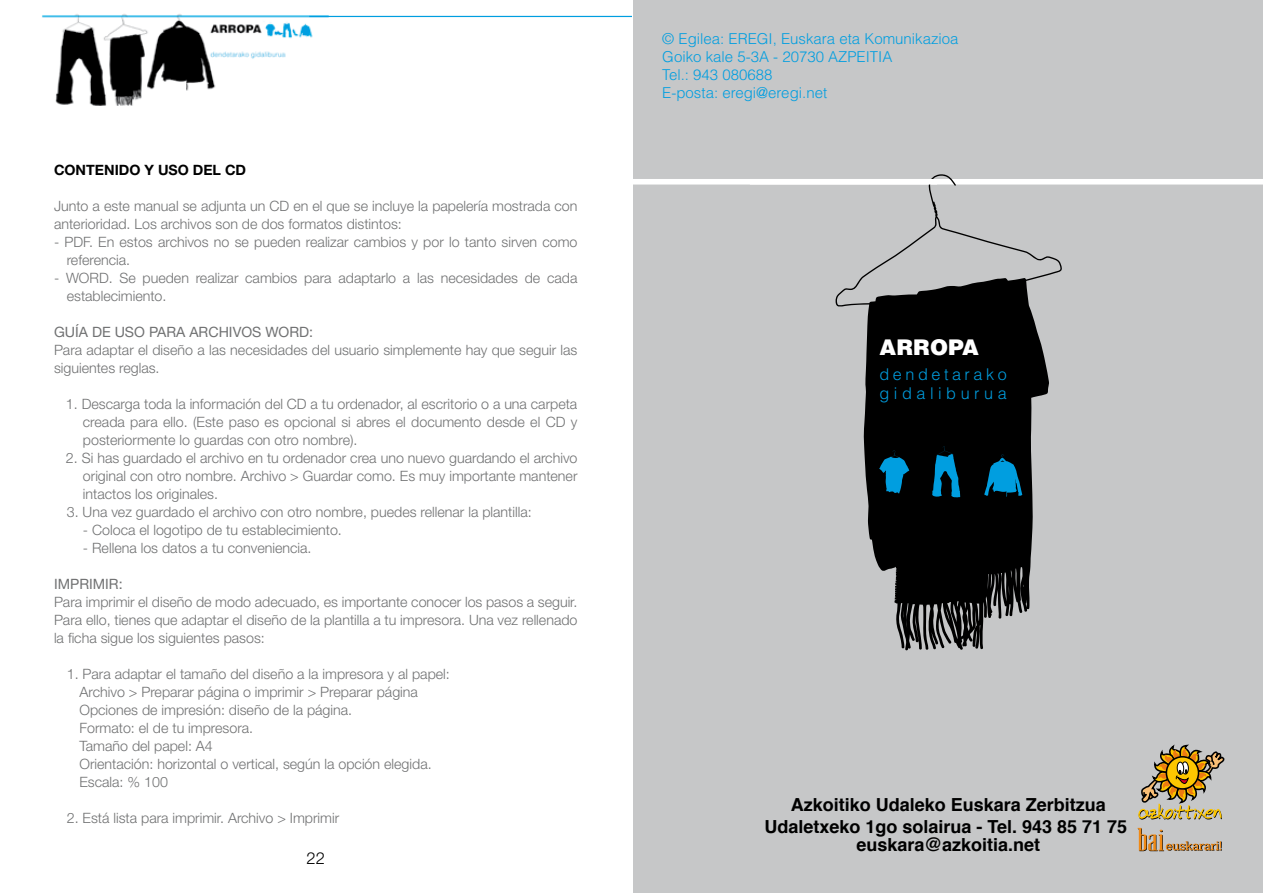
<style>
.page{position:relative;width:1263px;height:893px;background:#fff}
.page>*{position:absolute;margin:0;border:0;box-sizing:border-box;transform-origin:0 0}
.t1{font:900 21.6px "Helvetica";color:#fff}
.t2{font:700 18px/21.6px "Helvetica";color:#000;text-align:center}
.t3{font:300 16.5px "Helvetica Neue";color:#000}
.t4{font:300 16.2px/19.5px "Helvetica";letter-spacing:.245em;color:#009ee0}
.t5{font:300 15px/18px "Helvetica";color:#009ee0}
.t6{font:300 14.25px/18px "Helvetica Neue";color:#707172}
.t7{font:14.25px "Helvetica Neue";color:#707172}
.t8{font:700 14.25px "Helvetica Neue";color:#000}
</style>
<div class="page">
<img style="left:42px;top:14px;width:289px;height:92px">
<hr style="left:309px;top:16px;width:322px;height:1px;background:#009ee0">
<div style="left:634px;top:0;width:629px;height:893px;background:#c6c7c8"></div>
<div style="left:750px;top:179px;width:513px;height:6px;background:#fff"></div>
<svg style="left:835px;top:174px;width:227px;height:477px"></svg>
<div style="left:622px;top:179px;width:315px;height:6px;background:#fff"></div>
<svg style="left:879px;top:450px;width:30px;height:43px"></svg>
<svg style="left:932px;top:446px;width:28px;height:51px"></svg>
<svg style="left:984px;top:454px;width:38px;height:43px;background:#005376"></svg>
<svg style="left:1137px;top:828px;width:85px;height:23px"></svg>
<svg style="left:1138px;top:744px;width:86px;height:76px"></svg>
<p class="t8" style="left:54px;top:161px;width:194px">CONTENIDO Y USO DEL CD</p>
<p class="t6" style="left:54px;top:196px;width:525px">Junto a este manual se adjunta un CD en el que se incluye la papelería mostrada con anterioridad. Los archivos son de dos formatos distintos:</p>
<p class="t6" style="left:67px;top:232px;width:512px;text-indent:-13px">- PDF. En estos archivos no se pueden realizar cambios y por lo tanto sirven como referencia.</p>
<p class="t6" style="left:67px;top:268px;width:512px;text-indent:-13px">- WORD. Se pueden realizar cambios para adaptarlo a las necesidades de cada establecimiento.</p>
<p class="t7" style="left:54px;top:323px;width:261px">GUÍA DE USO PARA ARCHIVOS WORD:</p>
<p class="t6" style="left:54px;top:340px;width:525px">Para adaptar el diseño a las necesidades del usuario simplemente hay que seguir las siguientes reglas.</p>
<p class="t6" style="left:83px;top:394px;width:496px;text-align:justify;text-indent:-17px">1. Descarga toda la información del CD a tu ordenador, al escritorio o a una carpeta creada para ello. (Este paso es opcional si abres el documento desde el CD y posteriormente lo guardas con otro nombre).</p>
<p class="t6" style="left:83px;top:448px;width:496px;text-align:justify;text-indent:-17px">2. Si has guardado el archivo en tu ordenador crea uno nuevo guardando el archivo original con otro nombre. Archivo &gt; Guardar como. Es muy importante mantener intactos los originales.</p>
<p class="t6" style="left:67px;top:502px;width:466px">3. Una vez guardado el archivo con otro nombre, puedes rellenar la plantilla:</p>
<p class="t6" style="left:83px;top:520px;width:260px">- Coloca el logotipo de tu establecimiento.</p>
<p class="t6" style="left:83px;top:538px;width:230px">- Rellena los datos a tu conveniencia.</p>
<p class="t7" style="left:54px;top:575px;width:70px">IMPRIMIR:</p>
<p class="t6" style="left:54px;top:592px;width:525px;text-align:justify">Para imprimir el diseño de modo adecuado, es importante conocer los pasos a seguir.<br>Para ello, tienes que adaptar el diseño de la plantilla a tu impresora. Una vez rellenado la ficha sigue los siguientes pasos:</p>
<p class="t6" style="left:80px;top:664px;width:372px;text-indent:-13px">1. Para adaptar el tamaño del diseño a la impresora y al papel:<br>Archivo &gt; Preparar página o imprimir &gt; Preparar página Opciones de impresión: diseño de la página.<br>Formato: el de tu impresora.<br>Tamaño del papel: A4<br>Orientación: horizontal o vertical, según la opción elegida.<br>Escala: % 100</p>
<p class="t6" style="left:67px;top:808px;width:274px">2. Está lista para imprimir. Archivo &gt; Imprimir</p>
<p class="t3" style="left:307px;top:847px;width:20px">22</p>
<p class="t5" style="left:662px;top:29px;width:298px">© Egilea: EREGI, Euskara eta Komunikazioa<br>Goiko kale 5-3A - 20730 AZPEITIA<br>Tel.: 943 080688<br>E-posta: eregi@eregi.net</p>
<h1 class="t1" style="left:879px;top:334px;width:101px">ARROPA</h1>
<p class="t4" style="left:879px;top:364px;width:129px">dendetarako gidaliburua</p>
<p class="t2" style="left:764px;top:794px;width:364px">Azkoitiko Udaleko Euskara Zerbitzua<br>Udaletxeko 1go solairua - Tel. 943 85 71 75</p>
<p class="t2" style="left:856px;top:834px;width:185px">euskara@azkoitia.net</p>
</div>
